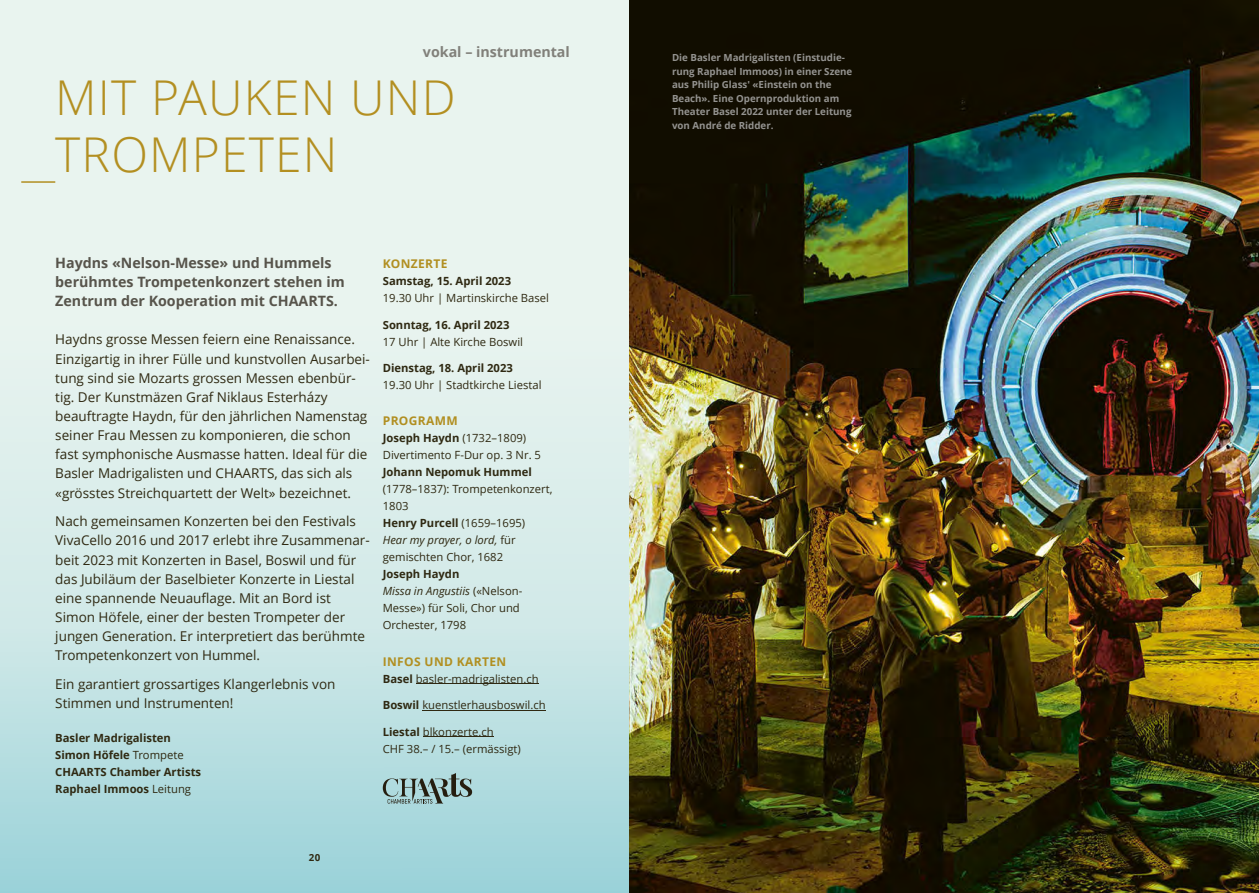
<style>
.page{position:relative;width:1259px;height:893px;background:#fff}
.page>*{position:absolute;margin:0;border:0;box-sizing:border-box;transform-origin:0 0}
.t1{font:300 48px/57.4px "Open Sans";letter-spacing:.025em;color:#b38f21}
.t2{font:700 14.25px/19.2px "Open Sans";color:#57544b}
.t3{font:700 14.25px "Open Sans";color:#81807a}
.t4{font:13.5px/19.2px "Open Sans";color:#2f2912}
.t5{font:700 12px "Open Sans";letter-spacing:.03em;color:#b18f21}
.t6{font:11.25px/17px "Open Sans";color:#2f2912}
.t7{font:700 11.25px/17px "Open Sans";color:#2f2912}
.t8{font:700 9.75px/13.5px "Open Sans";color:#949390}
.t9{font:700 9.75px "Open Sans";color:#2f2912}
.s1{font-weight:400}
.s2{font-weight:700}
.s3{font-style:italic}
</style>
<div class="page">
<svg style="left:0;top:0;width:629px;height:893px;background:#d5ebe9"></svg>
<hr style="left:21px;top:181px;width:34px;height:2px;background:#b18e21">
<hr style="left:416px;top:683px;width:122px;height:1px;background:#2f2912">
<hr style="left:422px;top:710px;width:124px;height:1px;background:#2f2912">
<hr style="left:423px;top:737px;width:71px;height:1px;background:#2f2912">
<svg style="left:383px;top:773px;width:89px;height:31px;background:#89a7a6"></svg>
<img style="left:630px;top:0;width:629px;height:893px">
<p class="t3" style="left:423px;top:47px;width:148px">vokal – instrumental</p>
<h1 class="t1" style="left:55px;top:73px;width:402px">MIT PAUKEN UND<br>TROMPETEN</h1>
<p class="t2" style="left:55px;top:255px;width:291px">Haydns «Nelson-Messe» und Hummels berühmtes Trompetenkonzert stehen im<br>Zentrum der Kooperation mit CHAARTS.</p>
<p class="t4" style="left:55px;top:331px;width:316px">Haydns grosse Messen feiern eine Renaissance.<br>Einzigartig in ihrer Fülle und kunstvollen Ausarbei&shy;tung sind sie Mozarts grossen Messen ebenbür&shy;tig. Der Kunstmäzen Graf Niklaus Esterházy beauftragte Haydn, für den jährlichen Namenstag seiner Frau Messen zu komponieren, die schon fast symphonische Ausmasse hatten. Ideal für die Basler Madrigalisten und CHAARTS, das sich als «grösstes Streichquartett der Welt» bezeichnet.</p>
<p class="t4" style="left:55px;top:513px;width:316px">Nach gemeinsamen Konzerten bei den Festivals VivaCello 2016 und 2017 erlebt ihre Zusammenar&shy;beit 2023 mit Konzerten in Basel, Boswil und für das Jubiläum der Baselbieter Konzerte in Liestal eine spannende Neuauflage. Mit an Bord ist Simon Höfele, einer der besten Trompeter der jungen Generation. Er interpretiert das berühmte Trompetenkonzert von Hummel.</p>
<p class="t4" style="left:55px;top:676px;width:282px">Ein garantiert grossartiges Klangerlebnis von<br>Stimmen und Instrumenten!</p>
<p class="t7" style="left:55px;top:731px;width:147px">Basler Madrigalisten<br>Simon Höfele <span class="s1">Trompete<br></span>CHAARTS Chamber Artists<br>Raphael Immoos <span class="s1">Leitung</span></p>
<p class="t5" style="left:383px;top:259px;width:66px">KONZERTE</p>
<p class="t7" style="left:383px;top:273px;width:130px">Samstag, 15. April 2023</p>
<p class="t6" style="left:383px;top:290px;width:168px">19.30 Uhr | Martinskirche Basel</p>
<p class="t7" style="left:383px;top:317px;width:128px">Sonntag, 16. April 2023</p>
<p class="t6" style="left:383px;top:334px;width:142px">17 Uhr | Alte Kirche Boswil</p>
<p class="t7" style="left:383px;top:361px;width:132px">Dienstag, 18. April 2023</p>
<p class="t6" style="left:383px;top:378px;width:160px">19.30 Uhr | Stadtkirche Liestal</p>
<p class="t5" style="left:383px;top:416px;width:77px">PROGRAMM</p>
<p class="t6" style="left:383px;top:431px;width:160px"><span class="s2">Joseph Haydn</span> (1732–1809)<br>Divertimento F-Dur op. 3 Nr. 5</p>
<p class="t7" style="left:383px;top:465px;width:150px">Johann Nepomuk Hummel</p>
<p class="t6" style="left:383px;top:482px;width:171px">(1778–1837): Trompetenkonzert,<br>1803<br><span class="s2">Henry Purcell</span> (1659–1695)<br><span class="s3">Hear my prayer, o lord,</span> für gemischten Chor, 1682</p>
<p class="t6" style="left:383px;top:567px;width:141px"><span class="s2">Joseph Haydn<br></span><span class="s3">Missa in Angustiis</span> («Nelson-<br>Messe») für Soli, Chor und<br>Orchester, 1798</p>
<p class="t5" style="left:383px;top:656px;width:125px">INFOS UND KARTEN</p>
<p class="t6" style="left:383px;top:671px;width:157px"><span class="s2">Basel</span> basler-madrigalisten.ch</p>
<p class="t6" style="left:383px;top:698px;width:164px"><span class="s2">Boswil</span> kuenstlerhausboswil.ch</p>
<p class="t6" style="left:383px;top:724px;width:139px"><span class="s2">Liestal</span> blkonzerte.ch<br>CHF 38.– / 15.– (ermässigt)</p>
<p class="t9" style="left:309px;top:854px;width:13px">20</p>
<p class="t8" style="left:672px;top:52px;width:182px">Die Basler Madrigalisten (Einstudie&shy;rung Raphael Immoos) in einer Szene aus Philip Glass' «Einstein on the Beach». Eine Opernproduktion am Theater Basel 2022 unter der Leitung von André de Ridder.</p>
</div>
